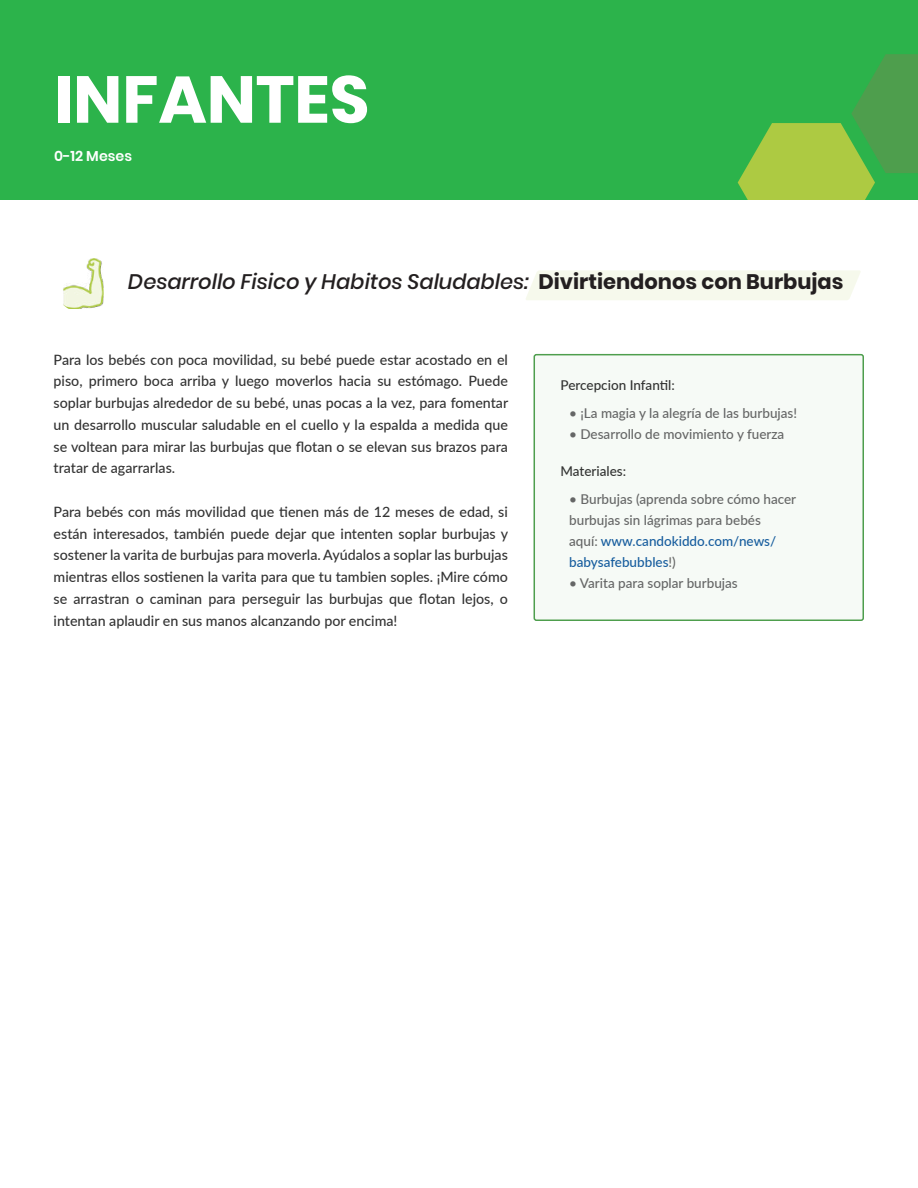
<style>
.page{position:relative;width:918px;height:1188px;background:#fff}
.page>*{position:absolute;margin:0;border:0;box-sizing:border-box;transform-origin:0 0}
.t1{font:700 66px "Poppins";color:#fff}
.t2{font:italic 500 21px "Poppins";color:#231f20}
.t3{font:500 14.25px/21.8px "Lato";color:#333;text-align:justify}
.t4{font:600 14.25px "Poppins";color:#fff}
.t5{font:500 13.5px/21px "Lato";color:#656666}
.t6{font:500 13.5px "Lato";color:#323332}
.s1{font-weight:700;font-style:normal}
.s2{color:#175d9e}
</style>
<div class="page">
<div style="left:0;top:0;width:918px;height:200px;background:#2cb34b"></div>
<svg style="left:738px;top:54px;width:180px;height:146px"></svg>
<img style="left:63px;top:258px;width:41px;height:51px">
<div style="left:526px;top:270px;width:335px;height:30px;background:#f6f9ec"></div>
<div style="left:534px;top:355px;width:329px;height:265px;background:#f6faf6;border-radius:2px"></div>
<h1 class="t1" style="left:54px;top:61px;width:317px">INFANTES</h1>
<p class="t4" style="left:54px;top:148px;width:80px">0-12 Meses</p>
<h2 class="t2" style="left:128px;top:269px;width:717px">Desarrollo Fisico y Habitos Saludables: <span class="s1">Divirtiendonos con Burbujas</span></h2>
<p class="t3" style="left:54px;top:348px;width:456px">Para los bebés con poca movilidad, su bebé puede estar acostado en el piso, primero boca arriba y luego moverlos hacia su estómago. Puede soplar burbujas alrededor de su bebé, unas pocas a la vez, para fomentar un desarrollo muscular saludable en el cuello y la espalda a medida que se voltean para mirar las burbujas que flotan o se elevan sus brazos para tratar de agarrarlas.</p>
<p class="t3" style="left:54px;top:500px;width:456px">Para bebés con más movilidad que tienen más de 12 meses de edad, si están interesados, también puede dejar que intenten soplar burbujas y sostener la varita de burbujas para moverla. Ayúdalos a soplar las burbujas mientras ellos sostienen la varita para que tu tambien soples. ¡Mire cómo se arrastran o caminan para perseguir las burbujas que flotan lejos, o intentan aplaudir en sus manos alcanzando por encima!</p>
<p class="t6" style="left:561px;top:375px;width:116px">Percepcion Infantil:</p>
<p class="t5" style="left:569px;top:402px;width:229px">• ¡La magia y la alegría de las burbujas!</p>
<p class="t5" style="left:569px;top:423px;width:217px">• Desarrollo de movimiento y fuerza</p>
<p class="t6" style="left:561px;top:461px;width:67px">Materiales:</p>
<p class="t5" style="left:569px;top:488px;width:229px">• Burbujas (aprenda sobre cómo hacer burbujas sin lágrimas para bebés<br>aquí: <span class="s2">www.candokiddo.com/news/ babysafebubbles</span>!)</p>
<p class="t5" style="left:569px;top:572px;width:170px">• Varita para soplar burbujas</p>
</div>
